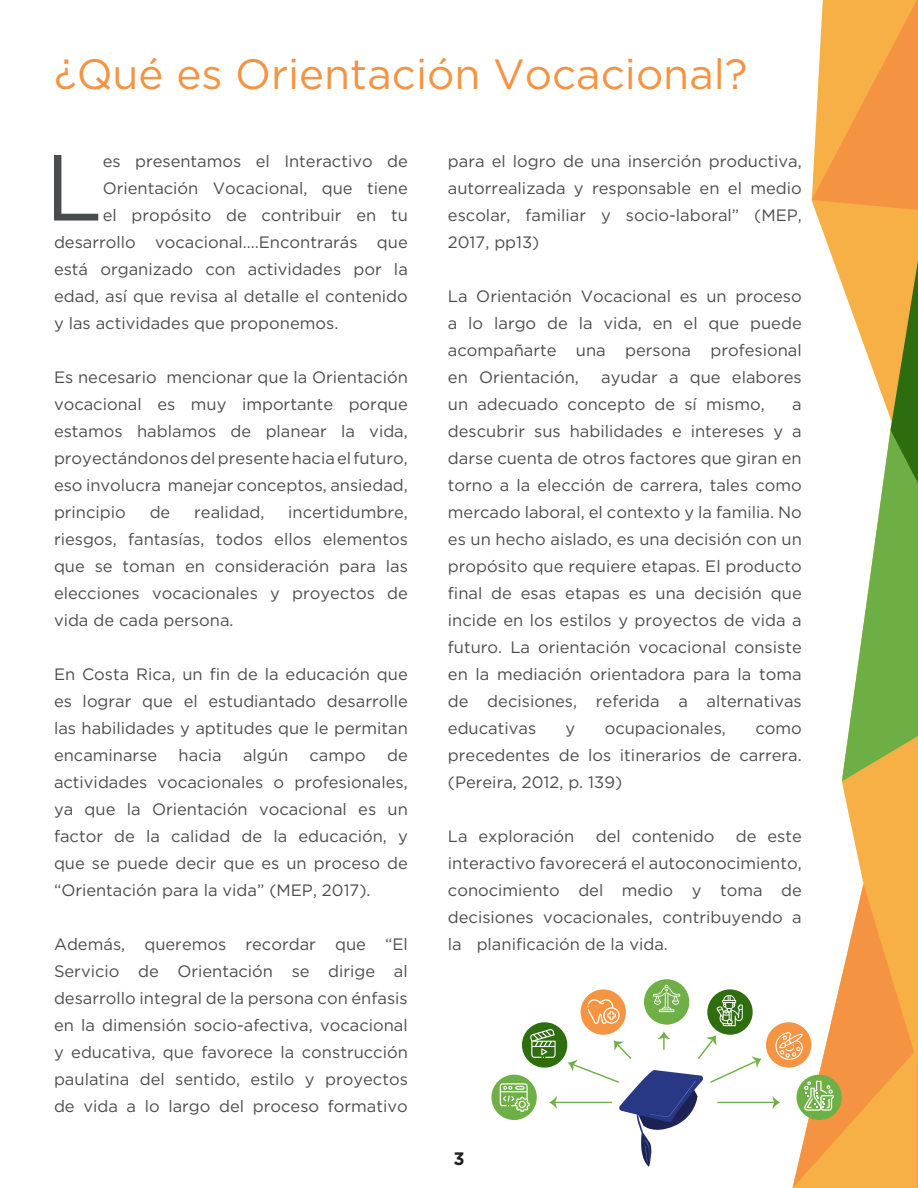
<style>
.page{position:relative;width:918px;height:1188px;background:#fff}
.page>*{position:absolute;margin:0;border:0;box-sizing:border-box;transform-origin:0 0}
.t1{font:93.6px "Gotham";color:#4b4c4d}
.t2{font:42.3px "Gotham";color:#f49443}
.t3{font:700 18px "Gotham";color:#231f20}
.t4{font:16.5px/27px "Gotham";color:#4b4c4d;text-align:justify}
</style>
<div class="page">
<svg style="left:811px;top:198px;width:107px;height:686px;fill:#f7b046"></svg>
<svg style="left:812px;top:0;width:106px;height:781px"></svg>
<div style="left:644px;top:979px;width:45px;height:46px;background:#6eb045;border-radius:50%"></div>
<div style="left:522px;top:1022px;width:45px;height:46px;background:#2e6e0f;border-radius:50%"></div>
<div style="left:491px;top:1075px;width:46px;height:45px;background:#6eb045;border-radius:50%"></div>
<div style="left:766px;top:1022px;width:45px;height:46px;background:#f59442;border-radius:50%"></div>
<hr style="left:554px;top:1102px;width:58px;height:1px;background:#6eb045">
<svg style="left:549px;top:1096px;width:8px;height:13px"></svg>
<hr style="left:718px;top:1102px;width:57px;height:1px;background:#6eb045">
<svg style="left:500px;top:1083px;width:30px;height:29px"></svg>
<svg style="left:530px;top:1029px;width:26px;height:29px"></svg>
<svg style="left:772px;top:884px;width:146px;height:304px"></svg>
<svg style="left:568px;top:985px;width:194px;height:181px"></svg>
<p class="t2" style="left:54px;top:47px;width:695px">¿Qué es Orientación Vocacional?</p>
<p class="t1" style="left:45px;top:128px;width:59px">L</p>
<p class="t4" style="left:103px;top:147px;width:307px">es presentamos el Interactivo de</p>
<p class="t4" style="left:103px;top:174px;width:307px">Orientación Vocacional, que tiene</p>
<p class="t4" style="left:103px;top:201px;width:307px">el propósito de contribuir en tu</p>
<p class="t4" style="left:54px;top:228px;width:355px">desarrollo vocacional….Encontrarás que</p>
<p class="t4" style="left:54px;top:255px;width:355px">está organizado con actividades por la</p>
<p class="t4" style="left:54px;top:282px;width:355px">edad, así que revisa al detalle el contenido</p>
<p class="t4" style="left:54px;top:309px;width:286px">y las actividades que proponemos.</p>
<p class="t4" style="left:54px;top:363px;width:355px">Es necesario mencionar que la Orientación vocacional es muy importante porque estamos hablamos de planear la vida, proyectándonos del presente hacia el futuro, eso involucra manejar conceptos, ansiedad, principio</p>
<p class="t4" style="left:54px;top:498px;width:355px;text-indent:234px">incertidumbre, riesgos, fantasías, todos ellos elementos que se toman en consideración para las elecciones vocacionales y proyectos de vida de cada persona.</p>
<p class="t4" style="left:54px;top:660px;width:355px">En Costa Rica, un fin de la educación que es lograr que el estudiantado desarrolle las habilidades y aptitudes que le permitan encaminarse</p>
<p class="t4" style="left:150px;top:498px;width:22px">de</p>
<p class="t4" style="left:194px;top:498px;width:72px">realidad,</p>
<p class="t4" style="left:179px;top:741px;width:45px">hacia</p>
<p class="t4" style="left:243px;top:741px;width:47px">algún</p>
<p class="t4" style="left:310px;top:741px;width:58px">campo</p>
<p class="t4" style="left:54px;top:741px;width:355px;text-indent:333px">de actividades vocacionales o profesionales, ya que la Orientación vocacional es un factor de la calidad de la educación, y que se puede decir que es un proceso de “Orientación para la vida” (MEP, 2017).</p>
<p class="t4" style="left:54px;top:930px;width:355px">Además, queremos recordar que “El Servicio de Orientación se dirige al desarrollo integral de la persona con énfasis en la dimensión socio-afectiva, vocacional y educativa, que favorece la construcción paulatina del sentido, estilo y proyectos de vida a lo largo del proceso formativo</p>
<p class="t4" style="left:448px;top:147px;width:355px">para el logro de una inserción productiva, autorrealizada y responsable en el medio escolar, familiar y socio-laboral” (MEP, 2017, pp13)</p>
<p class="t4" style="left:448px;top:282px;width:355px">La Orientación Vocacional es un proceso a lo largo de la vida, en el que puede acompañarte una persona profesional en Orientación,</p>
<p class="t4" style="left:448px;top:363px;width:355px;text-indent:153px">ayudar a que elabores un adecuado concepto de sí mismo,</p>
<p class="t4" style="left:448px;top:390px;width:355px;text-indent:344px">a descubrir sus habilidades e intereses y a darse cuenta de otros factores que giran en torno a la elección de carrera, tales como mercado laboral, el contexto y la familia. No es un hecho aislado, es una decisión con un propósito que requiere etapas. El producto final de esas etapas es una decisión que incide en los estilos y proyectos de vida a futuro. La orientación vocacional consiste en la mediación orientadora para la toma de decisiones, referida a alternativas educativas</p>
<p class="t4" style="left:566px;top:714px;width:11px">y</p>
<p class="t4" style="left:605px;top:714px;width:123px">ocupacionales,</p>
<p class="t4" style="left:448px;top:714px;width:355px;text-indent:307px">como precedentes de los itinerarios de carrera. (Pereira, 2012, p. 139)</p>
<p class="t4" style="left:448px;top:822px;width:128px">La exploración</p>
<p class="t4" style="left:596px;top:822px;width:120px">del contenido</p>
<p class="t4" style="left:448px;top:822px;width:355px;text-indent:288px">de este interactivo favorecerá el autoconocimiento, conocimiento del medio y toma de decisiones vocacionales, contribuyendo a la planificación de la vida.</p>
<p class="t3" style="left:453px;top:1146px;width:13px">3</p>
</div>
